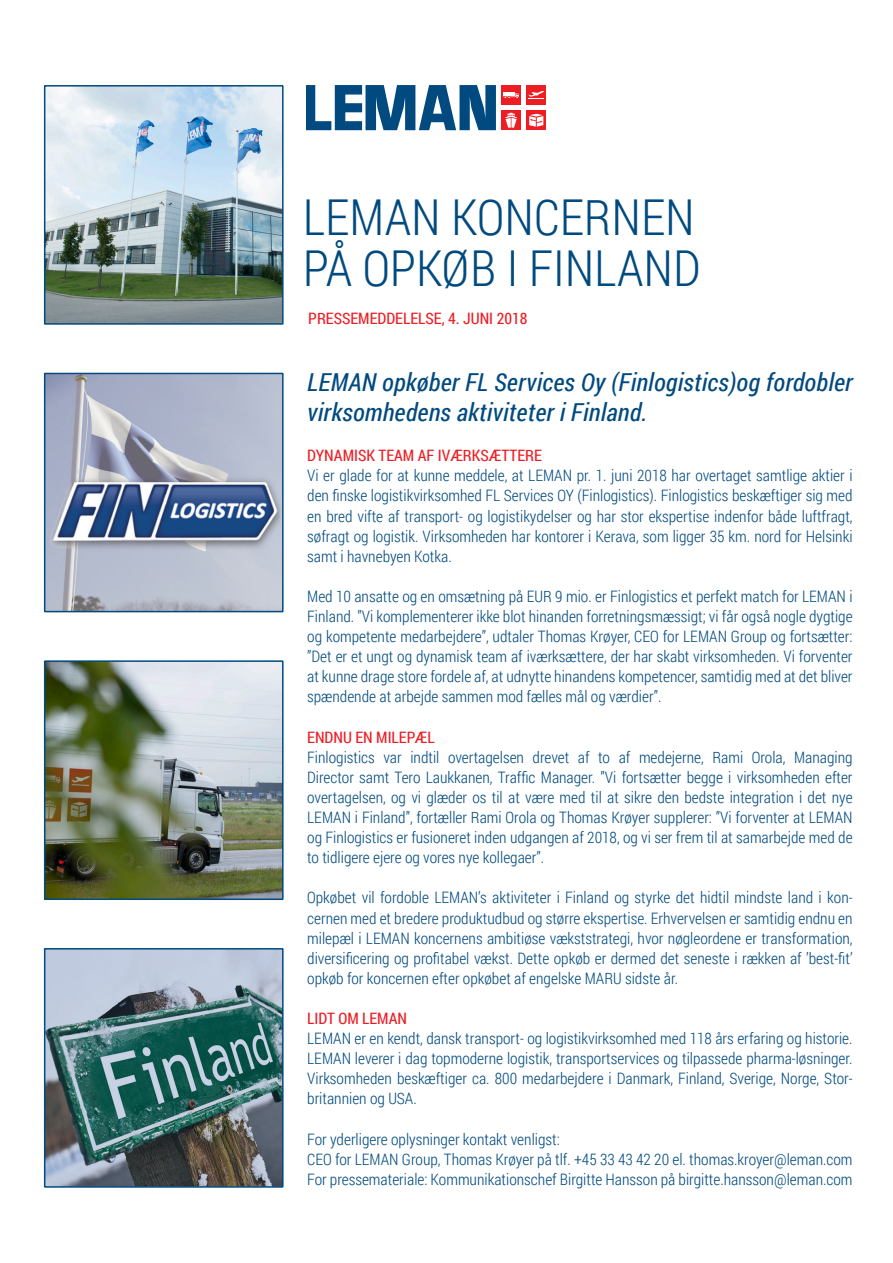
<style>
.page{position:relative;width:893px;height:1263px;background:#fff}
.page>*{position:absolute;margin:0;border:0;box-sizing:border-box;transform-origin:0 0}
.t1{font:300 49.5px "Roboto Condensed";color:#004a7f}
.t2{font:italic 24.75px/29.7px "Roboto Condensed";letter-spacing:.01em;color:#004a7f}
.t3{font:300 15.75px/20.1px "Roboto Condensed";color:#004a7f;text-align:justify}
.t4{font:15.75px "Roboto Condensed";color:#ee1d23}
</style>
<div class="page">
<img style="left:47px;top:376px;width:234px;height:233px">
<div style="left:44px;top:373px;width:240px;height:239px;border:2px solid #004a7f"></div>
<div style="left:501px;top:85px;width:20px;height:20px;background:#ee1d23"></div>
<hr style="left:503px;top:92px;width:12px;height:4px;background:#fff">
<svg style="left:503px;top:93px;width:16px;height:5px"></svg>
<div style="left:526px;top:85px;width:20px;height:20px;background:#ee1d23"></div>
<svg style="left:528px;top:91px;width:16px;height:8px"></svg>
<div style="left:526px;top:110px;width:20px;height:20px;background:#ee1d23"></div>
<svg style="left:529px;top:114px;width:14px;height:13px"></svg>
<div style="left:501px;top:110px;width:20px;height:20px;background:#ee1d23"></div>
<svg style="left:506px;top:113px;width:11px;height:15px"></svg>
<svg style="left:306px;top:85px;width:190px;height:45px"></svg>
<img style="left:47px;top:88px;width:234px;height:234px">
<div style="left:44px;top:85px;width:240px;height:240px;border:2px solid #004a7f"></div>
<img style="left:47px;top:951px;width:234px;height:234px">
<div style="left:44px;top:948px;width:240px;height:240px;border:2px solid #004a7f"></div>
<img style="left:47px;top:663px;width:234px;height:234px">
<div style="left:44px;top:660px;width:240px;height:240px;border:2px solid #004a7f"></div>
<p class="t1" style="left:303px;top:183px;width:393px">LEMAN KONCERNEN</p>
<p class="t1" style="left:303px;top:234px;width:399px">PÅ OPKØB I FINLAND</p>
<p class="t4" style="left:308px;top:308px;width:221px">PRESSEMEDDELELSE, 4. JUNI 2018</p>
<p class="t2" style="left:307px;top:367px;width:547px">LEMAN opkøber FL Services Oy (Finlogistics)og fordobler virksomhedens aktiviteter i Finland.</p>
<p class="t4" style="left:307px;top:445px;width:236px">DYNAMISK TEAM AF IVÆRKSÆTTERE</p>
<p class="t3" style="left:307px;top:465px;width:547px">Vi er glade for at kunne meddele, at LEMAN pr. 1. juni 2018 har overtaget samtlige aktier i den finske logistikvirksomhed FL Services OY (Finlogistics). Finlogistics beskæftiger sig med en bred vifte af transport- og logistikydelser og har stor ekspertise indenfor både luftfragt, søfragt og logistik. Virksomheden har kontorer i Kerava, som ligger 35 km. nord for Helsinki samt i havnebyen Kotka.</p>
<p class="t3" style="left:307px;top:586px;width:547px">Med 10 ansatte og en omsætning på EUR 9 mio. er Finlogistics et perfekt match for LEMAN i Finland. ”Vi komplementerer ikke blot hinanden forretningsmæssigt; vi får også nogle dygtige og kompetente medarbejdere”, udtaler Thomas Krøyer, CEO for LEMAN Group og fortsætter: ”Det er et ungt og dynamisk team af iværksættere, der har skabt virksomheden. Vi forventer at kunne drage store fordele af, at udnytte hinandens kompetencer, samtidig med at det bliver spændende at arbejde sammen mod fælles mål og værdier”.</p>
<p class="t4" style="left:307px;top:726px;width:129px">ENDNU EN MILEPÆL</p>
<p class="t3" style="left:307px;top:746px;width:547px">Finlogistics var indtil overtagelsen drevet af to af medejerne, Rami Orola, Managing</p>
<p class="t3" style="left:307px;top:767px;width:547px">Director samt Tero Laukkanen, Traffic Manager. ”Vi fortsætter begge i virksomheden efter</p>
<p class="t3" style="left:307px;top:787px;width:547px">overtagelsen, og vi glæder os til at være med til at sikre den bedste integration i det nye</p>
<p class="t3" style="left:307px;top:807px;width:547px">LEMAN i Finland”, fortæller Rami Orola og Thomas Krøyer supplerer: ”Vi forventer at LEMAN og Finlogistics er fusioneret inden udgangen af 2018, og vi ser frem til at samarbejde med de to tidligere ejere og vores nye kollegaer”.</p>
<p class="t3" style="left:307px;top:887px;width:547px">Opkøbet vil fordoble LEMAN’s aktiviteter i Finland og styrke det hidtil mindste land i kon&shy;cernen med et bredere produktudbud og større ekspertise. Erhvervelsen er samtidig endnu en milepæl i LEMAN koncernens ambitiøse vækststrategi, hvor nøgleordene er transformation, diversificering og profitabel vækst. Dette opkøb er dermed det seneste i rækken af ’best-fit’ opkøb for koncernen efter opkøbet af engelske MARU sidste år.</p>
<p class="t4" style="left:307px;top:1007px;width:101px">LIDT OM LEMAN</p>
<p class="t3" style="left:307px;top:1028px;width:547px">LEMAN er en kendt, dansk transport- og logistikvirksomhed med 118 års erfaring og historie.<br>LEMAN leverer i dag topmoderne logistik, transportservices og tilpassede pharma-løsninger.<br>Virksomheden beskæftiger ca. 800 medarbejdere i Danmark, Finland, Sverige, Norge, Stor&shy;britannien og USA.</p>
<p class="t3" style="left:307px;top:1128px;width:254px">For yderligere oplysninger kontakt venligst:</p>
<p class="t3" style="left:307px;top:1148px;width:547px">CEO for LEMAN Group, Thomas Krøyer på tlf. +45 33 43 42 20 el. thomas.kroyer@leman.com</p>
<p class="t3" style="left:307px;top:1169px;width:547px">For pressemateriale: Kommunikationschef Birgitte Hansson på birgitte.hansson@leman.com</p>
</div>
